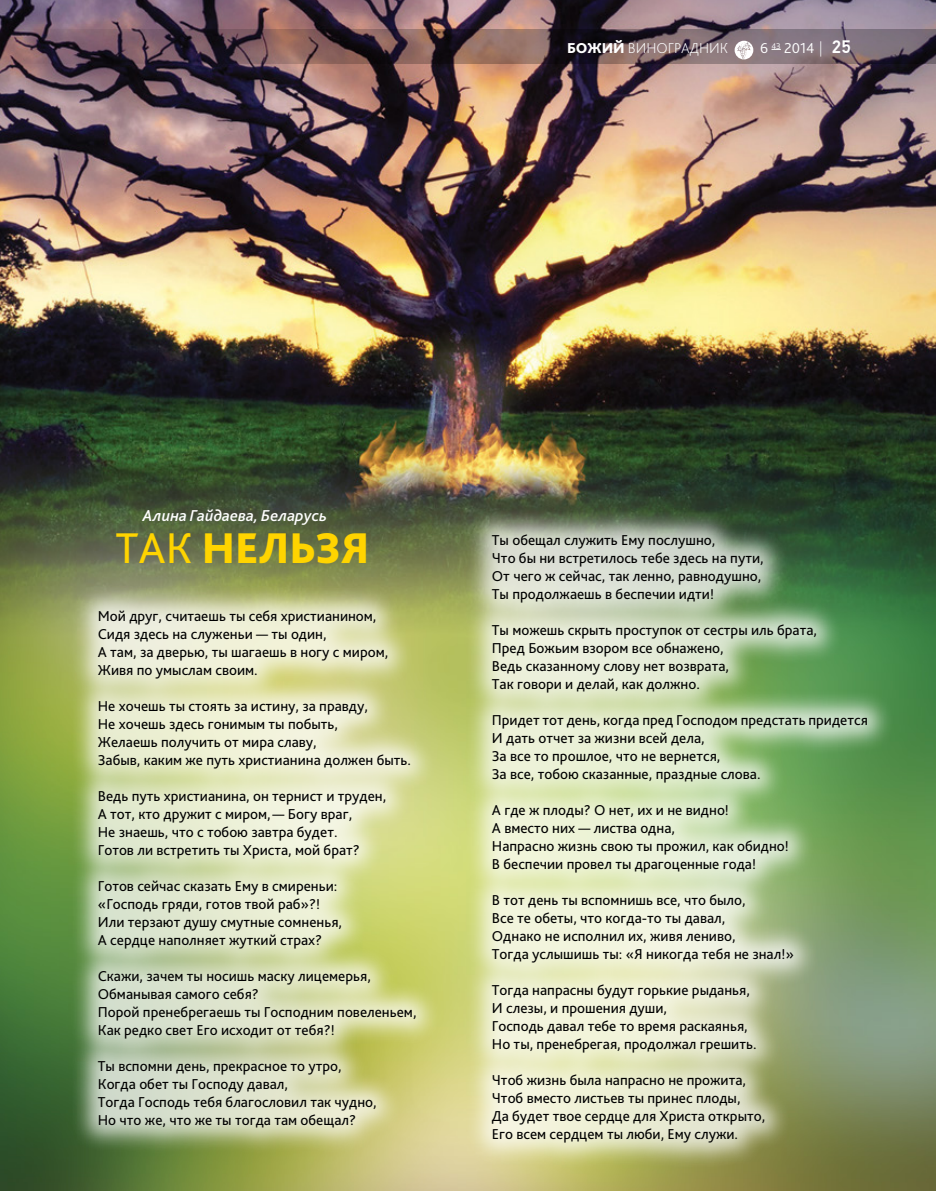
<style>
.page{position:relative;width:936px;height:1191px;background:#fff}
.page>*{position:absolute;margin:0;border:0;box-sizing:border-box;transform-origin:0 0}
.t1{font:800 45px "Bliss Pro";color:#ffd400}
.t2{font:italic 500 16.5px "Bliss Pro";color:#fff}
.t3{font:15px/18px "Bliss Pro";color:#000}
.t4{font:200 15px "Bliss Pro";color:#fff}
.t5{font:300 15px "Bliss Pro";color:#fff}
.s1{font-weight:800}
.s2{font-weight:200}
.s3{font-family:"PF Din Text Pro";font-weight:500;font-size:18px}
.s4{font-weight:400}
</style>
<div class="page">
<img style="left:0;top:0;width:935px;height:1191px">
<div style="left:70px;top:506px;width:824px;height:664px;background:#fff;opacity:.75"></div>
<svg style="left:0;top:30px;width:935px;height:34px;background:#664f55"></svg>
<svg style="left:734px;top:41px;width:19px;height:18px"></svg>
<p class="t4" style="left:567px;top:39px;width:162px"><span class="s1">БОЖИЙ</span> ВИНОГРАДНИК</p>
<p class="t5" style="left:760px;top:39px;width:92px">6 <sup>43</sup> 2014 <span class="s2">|</span> <span class="s3">25</span></p>
<p class="t2" style="left:143px;top:505px;width:186px">Алина Гайдаева, Беларусь</p>
<h1 class="t1" style="left:115px;top:520px;width:255px"><span class="s4">ТАК</span> НЕЛЬЗЯ</h1>
<p class="t3" style="left:98px;top:607px;width:292px">Мой друг, считаешь ты себя христианином, Сидя здесь на служеньи — ты один,<br>А там, за дверью, ты шагаешь в ногу с миром, Живя по умыслам своим.</p>
<p class="t3" style="left:98px;top:697px;width:315px">Не хочешь ты стоять за истину, за правду,<br>Не хочешь здесь гонимым ты побыть,<br>Желаешь получить от мира славу,<br>Забыв, каким же путь христианина должен быть.</p>
<p class="t3" style="left:98px;top:787px;width:290px">Ведь путь христианина, он тернист и труден, А тот, кто дружит с миром,— Богу враг,<br>Не знаешь, что с тобою завтра будет.<br>Готов ли встретить ты Христа, мой брат?</p>
<p class="t3" style="left:98px;top:877px;width:246px">Готов сейчас сказать Ему в смиреньи: «Господь гряди, готов твой раб»?!<br>Или терзают душу смутные сомненья, А сердце наполняет жуткий страх?</p>
<p class="t3" style="left:98px;top:967px;width:320px">Скажи, зачем ты носишь маску лицемерья, Обманывая самого себя?<br>Порой пренебрегаешь ты Господним повеленьем, Как редко свет Его исходит от тебя?!</p>
<p class="t3" style="left:98px;top:1057px;width:280px">Ты вспомни день, прекрасное то утро, Когда обет ты Господу давал,<br>Тогда Господь тебя благословил так чудно, Но что же, что же ты тогда там обещал?</p>
<p class="t3" style="left:492px;top:531px;width:273px">Ты обещал служить Ему послушно,<br>Что бы ни встретилось тебе здесь на пути, От чего ж сейчас, так ленно, равнодушно, Ты продолжаешь в беспечии идти!</p>
<p class="t3" style="left:492px;top:621px;width:327px">Ты можешь скрыть проступок от сестры иль брата, Пред Божьим взором все обнажено,<br>Ведь сказанному слову нет возврата,<br>Так говори и делай, как должно.</p>
<p class="t3" style="left:492px;top:711px;width:377px">Придет тот день, когда пред Господом предстать придется И дать отчет за жизни всей дела,<br>За все то прошлое, что не вернется,<br>За все, тобою сказанные, праздные слова.</p>
<p class="t3" style="left:492px;top:801px;width:298px">А где ж плоды? О нет, их и не видно!<br>А вместо них — листва одна,<br>Напрасно жизнь свою ты прожил, как обидно!<br>В беспечии провел ты драгоценные года!</p>
<p class="t3" style="left:492px;top:891px;width:303px">В тот день ты вспомнишь все, что было,<br>Все те обеты, что когда-то ты давал,<br>Однако не исполнил их, живя лениво,<br>Тогда услышишь ты: «Я никогда тебя не знал!»</p>
<p class="t3" style="left:492px;top:981px;width:266px">Тогда напрасны будут горькие рыданья, И слезы, и прошения души,<br>Господь давал тебе то время раскаянья, Но ты, пренебрегая, продолжал грешить.</p>
<p class="t3" style="left:492px;top:1071px;width:275px">Чтоб жизнь была напрасно не прожита, Чтоб вместо листьев ты принес плоды,<br>Да будет твое сердце для Христа открыто, Его всем сердцем ты люби, Ему служи.</p>
</div>
